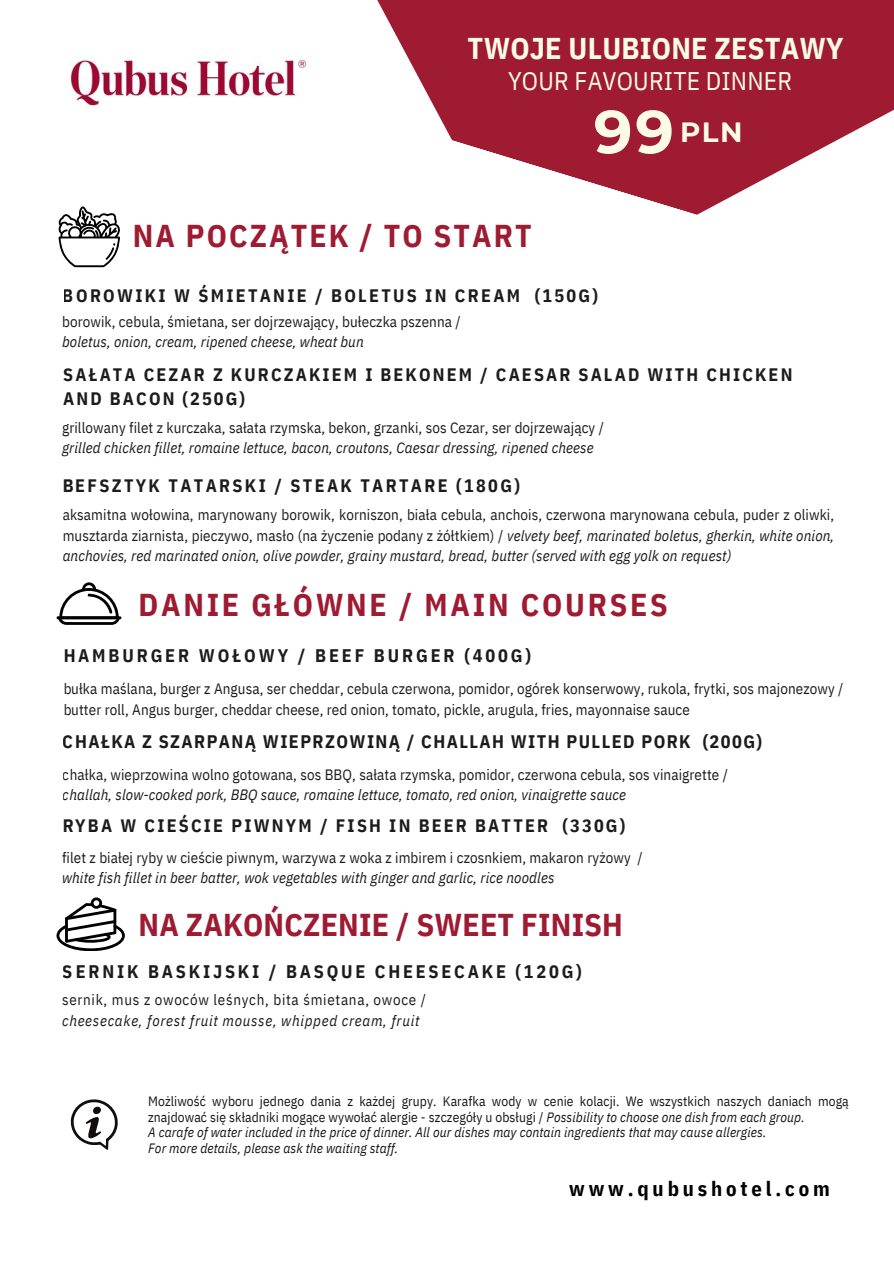
<style>
.page{position:relative;width:894px;height:1264px;background:#fff}
.page>*{position:absolute;margin:0;border:0;box-sizing:border-box;transform-origin:0 0}
.t1{font:700 60.6px "Montserrat";color:#fcfbe8}
.t2{font:700 31.5px "IBM Plex Sans Cond";letter-spacing:.005em;color:#9e1b32}
.t3{font:700 31.5px "IBM Plex Sans Cond";letter-spacing:.085em;color:#9e1b32}
.t4{font:700 31.5px "IBM Plex Sans Cond";letter-spacing:.065em;color:#9e1b32}
.t5{font:700 30px "IBM Plex Sans Cond";letter-spacing:.005em;color:#fcfbe8}
.t6{font:700 27.75px "Montserrat";color:#fcfbe8}
.t7{font:25.5px "IBM Plex Sans Cond";letter-spacing:.005em;color:#fcfbe8}
.t8{font:700 20.7px "IBM Plex Sans Cond";letter-spacing:.185em;color:#000}
.t9{font:700 18.15px "IBM Plex Sans Cond";letter-spacing:.155em;color:#000}
.t10{font:700 18.15px "IBM Plex Sans Cond";letter-spacing:.08em;color:#000}
.t11{font:700 18px/23.7px "IBM Plex Sans Cond";letter-spacing:.125em;color:#000}
.t12{font:15px/20.2px "IBM Plex Sans Cond";letter-spacing:.005em;color:#000;text-align:justify}
.t13{font:italic 15px "IBM Plex Sans Cond";letter-spacing:.005em;color:#000}
.t14{font:italic 15px "IBM Plex Sans Cond";letter-spacing:.045em;color:#000}
.t15{font:15px "IBM Plex Sans Cond";letter-spacing:.045em;color:#000}
.t16{font:italic 13.5px/15.8px "IBM Plex Sans Cond";letter-spacing:.005em;color:#000}
.s1{font-style:italic}
.s2{font-style:normal}
</style>
<div class="page">
<svg style="left:56px;top:897px;width:69px;height:54px"></svg>
<svg style="left:56px;top:582px;width:65px;height:43px"></svg>
<img style="left:70px;top:58px;width:237px;height:49px">
<svg style="left:70px;top:1099px;width:48px;height:50px"></svg>
<svg style="left:377px;top:0;width:516px;height:215px;fill:#9e1b32"></svg>
<svg style="left:58px;top:206px;width:62px;height:61px"></svg>
<p class="t5" style="left:467px;top:28px;width:377px">TWOJE ULUBIONE ZESTAWY</p>
<h1 class="t7" style="left:508px;top:64px;width:285px">YOUR FAVOURITE DINNER</h1>
<p class="t1" style="left:593px;top:94px;width:82px">99</p>
<p class="t6" style="left:680px;top:115px;width:64px">PLN</p>
<h3 class="t4" style="left:133px;top:215px;width:400px">NA POCZĄTEK / TO START</h3>
<p class="t11" style="left:63px;top:283px;width:536px">BOROWIKI W ŚMIETANIE / BOLETUS IN CREAM (150G)</p>
<p class="t12" style="left:62px;top:311px;width:400px">borowik, cebula, śmietana, ser dojrzewający, bułeczka pszenna /</p>
<p class="t13" style="left:62px;top:332px;width:303px">boletus, onion, cream, ripened cheese, wheat bun</p>
<p class="t11" style="left:63px;top:362px;width:730px">SAŁATA CEZAR Z KURCZAKIEM I BEKONEM / CAESAR SALAD WITH CHICKEN<br>AND BACON (250G)</p>
<p class="t12" style="left:62px;top:417px;width:543px">grillowany filet z kurczaka, sałata rzymska, bekon, grzanki, sos Cezar, ser dojrzewający /</p>
<p class="t13" style="left:62px;top:438px;width:533px">grilled chicken fillet, romaine lettuce, bacon, croutons, Caesar dressing, ripened cheese</p>
<p class="t11" style="left:62px;top:473px;width:459px">BEFSZTYK TATARSKI / STEAK TARTARE (180G)</p>
<p class="t12" style="left:63px;top:504px;width:772px">aksamitna wołowina, marynowany borowik, korniszon, biała cebula, anchois, czerwona marynowana cebula, puder z oliwki, musztarda ziarnista, pieczywo, masło (na życzenie podany z żółtkiem) / <span class="s1">velvety beef, marinated boletus, gherkin, white onion, anchovies, red marinated onion, olive powder, grainy mustard, bread, butter (served with egg yolk on request)</span></p>
<h2 class="t3" style="left:138px;top:583px;width:530px">DANIE GŁÓWNE / MAIN COURSES</h2>
<p class="t9" style="left:63px;top:644px;width:469px">HAMBURGER WOŁOWY / BEEF BURGER (400G)</p>
<p class="t12" style="left:63px;top:678px;width:781px">bułka maślana, burger z Angusa, ser cheddar, cebula czerwona, pomidor, ogórek konserwowy, rukola, frytki, sos majonezowy / butter roll, Angus burger, cheddar cheese, red onion, tomato, pickle, arugula, fries, mayonnaise sauce</p>
<p class="t10" style="left:63px;top:729px;width:700px">CHAŁKA Z SZARPANĄ WIEPRZOWINĄ / CHALLAH WITH PULLED PORK (200G)</p>
<p class="t12" style="left:63px;top:764px;width:666px">chałka, wieprzowina wolno gotowana, sos BBQ, sałata rzymska, pomidor, czerwona cebula, sos vinaigrette /</p>
<p class="t13" style="left:63px;top:785px;width:564px">challah, slow-cooked pork, BBQ sauce, romaine lettuce, tomato, red onion, vinaigrette sauce</p>
<p class="t11" style="left:62px;top:813px;width:564px">RYBA W CIEŚCIE PIWNYM / FISH IN BEER BATTER (330G)</p>
<p class="t12" style="left:62px;top:847px;width:582px">filet z białej ryby w cieście piwnym, warzywa z woka z imbirem i czosnkiem, makaron ryżowy /</p>
<p class="t13" style="left:62px;top:868px;width:494px">white fish fillet in beer batter, wok vegetables with ginger and garlic, rice noodles</p>
<p class="t2" style="left:138px;top:903px;width:485px">NA ZAKOŃCZENIE / SWEET FINISH</p>
<p class="t9" style="left:63px;top:959px;width:520px">SERNIK BASKIJSKI / BASQUE CHEESECAKE (120G)</p>
<p class="t15" style="left:62px;top:990px;width:365px">sernik, mus z owoców leśnych, bita śmietana, owoce /</p>
<p class="t14" style="left:62px;top:1010px;width:359px">cheesecake, forest fruit mousse, whipped cream, fruit</p>
<p class="t16" style="left:148px;top:1092px;width:701px"><span class="s2">Możliwość wyboru jednego dania z każdej grupy. Karafka wody w cenie kolacji. We wszystkich naszych daniach mogą znajdować się składniki mogące wywołać alergie - szczegóły u obsługi /</span> Possibility to choose one dish from each group.<br>A carafe of water included in the price of dinner. All our dishes may contain ingredients that may cause allergies.<br>For more details, please ask the waiting staff.</p>
<p class="t8" style="left:569px;top:1174px;width:262px">www.qubushotel.com</p>
</div>
